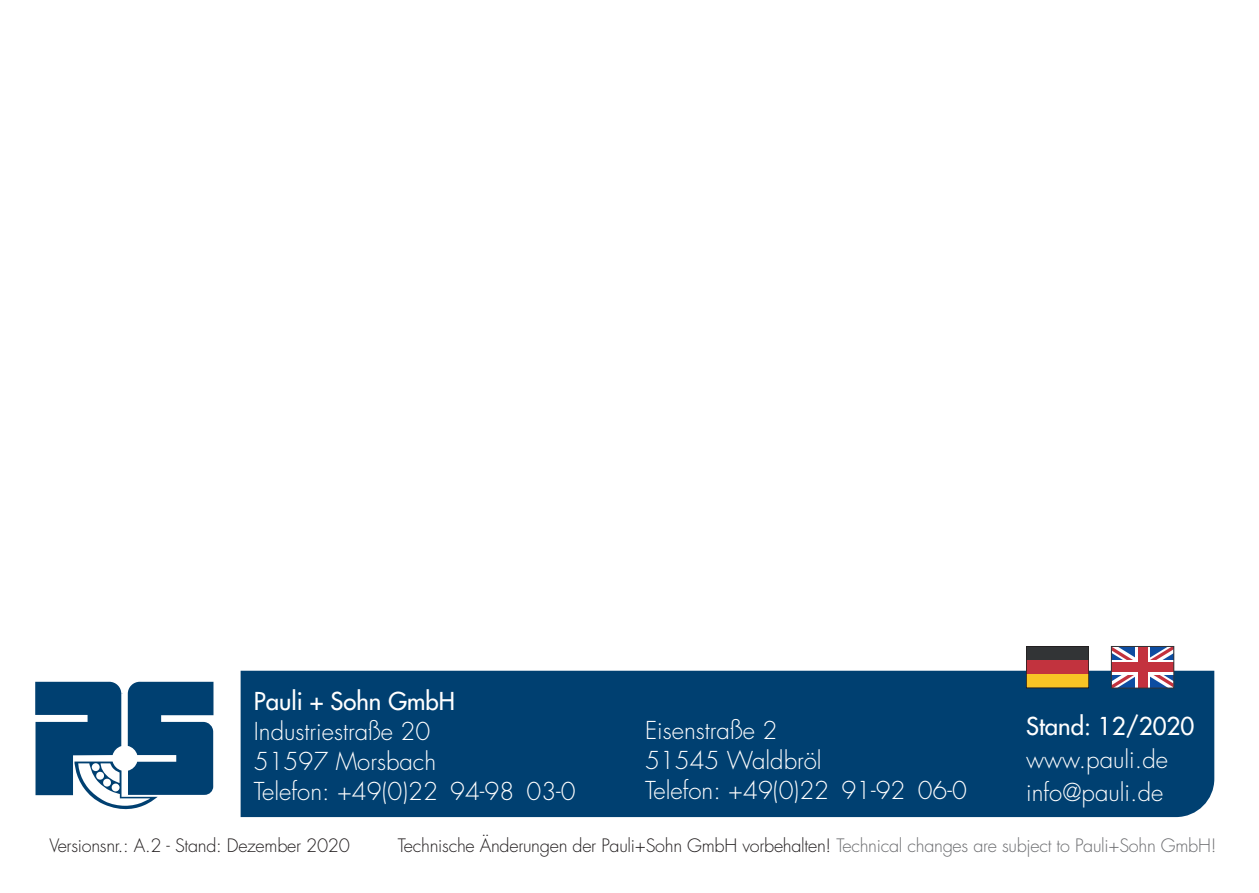
<style>
.page{position:relative;width:1259px;height:893px;background:#fff}
.page>*{position:absolute;margin:0;border:0;box-sizing:border-box;transform-origin:0 0}
.t1{font:300 24px/30px "Futura";color:#fff}
.t2{font:24px "Futura";color:#fff}
.t3{font:300 18px "Futura";letter-spacing:-.015em;color:#231f20}
.s1{color:#6c6d70}
</style>
<div class="page">
<div style="left:241px;top:671px;width:973px;height:146px;background:#004071"></div>
<svg style="left:35px;top:682px;width:178px;height:127px"></svg>
<div style="left:1026px;top:674px;width:62px;height:14px;background:#f8c425"></div>
<div style="left:1026px;top:660px;width:62px;height:14px;background:#c2333e"></div>
<div style="left:1026px;top:646px;width:62px;height:14px;background:#323436"></div>
<div style="left:1026px;top:646px;width:63px;height:42px;border:1px solid #231f20"></div>
<svg style="left:1113px;top:648px;width:59px;height:38px"></svg>
<svg style="left:1135px;top:648px;width:14px;height:38px"></svg>
<svg style="left:1113px;top:660px;width:59px;height:14px"></svg>
<div style="left:1138px;top:647px;width:9px;height:41px;background:#c3323e"></div>
<div style="left:1111px;top:663px;width:62px;height:9px;background:#c3323e"></div>
<div style="left:1111px;top:646px;width:63px;height:42px;border:1px solid #323436"></div>
<p class="t2" style="left:254px;top:686px;width:203px">Pauli + Sohn GmbH</p>
<p class="t1" style="left:254px;top:716px;width:323px">Industriestraße 20<br>51597 Morsbach<br>Telefon: +49(0)22 94-98 03-0</p>
<p class="t1" style="left:645px;top:716px;width:323px">Eisenstraße 2<br>51545 Waldbröl<br>Telefon: +49(0)22 91-92 06-0</p>
<p class="t2" style="left:1026px;top:711px;width:170px">Stand: 12/2020</p>
<p class="t1" style="left:1026px;top:743px;width:143px;line-height:33px">www.pauli.de info@pauli.de</p>
<p class="t3" style="left:49px;top:833px;width:302px">Versionsnr.: A.2 - Stand: Dezember 2020</p>
<p class="t3" style="left:398px;top:833px;width:820px">Technische Änderungen der Pauli+Sohn GmbH vorbehalten! <span class="s1">Technical changes are subject to Pauli+Sohn GmbH!</span></p>
</div>
